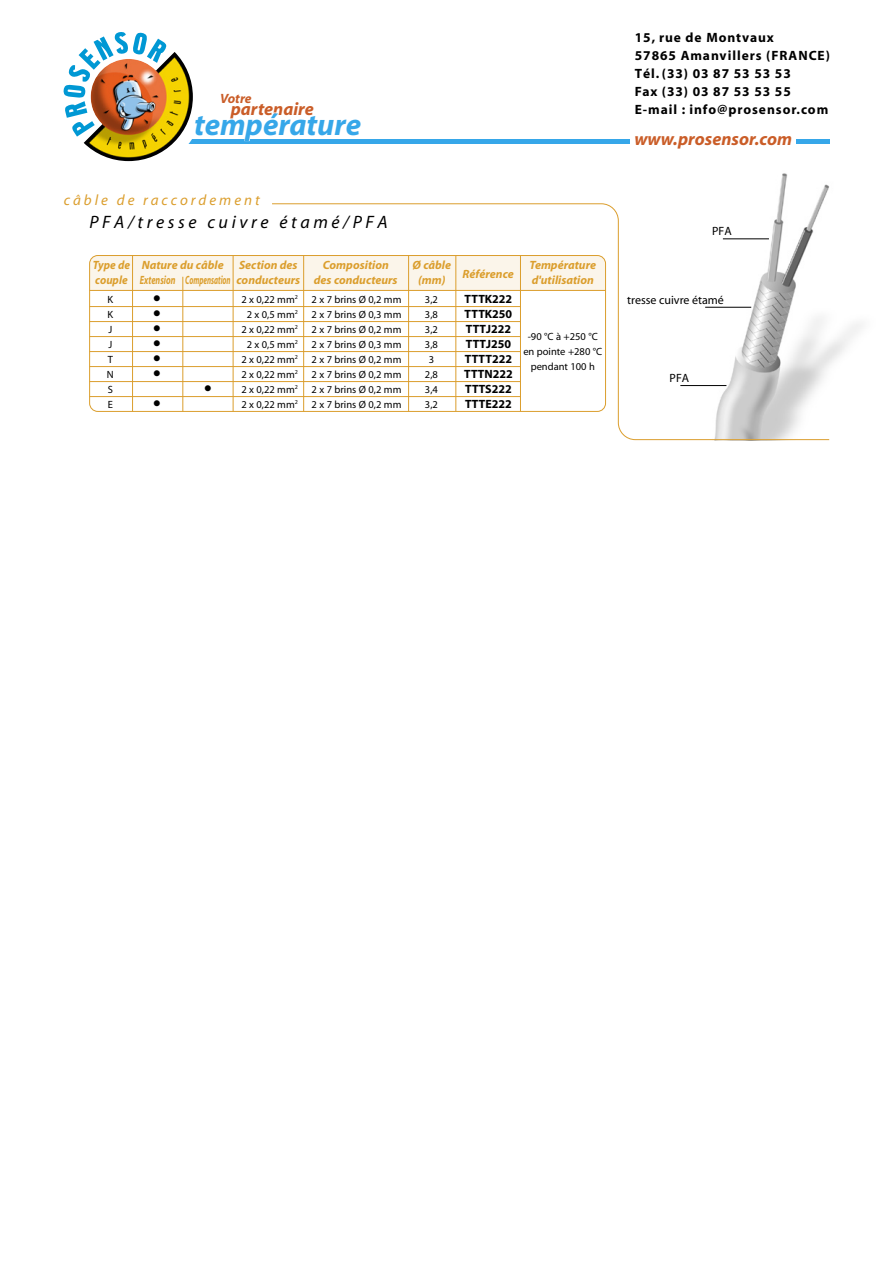
<style>
.page{position:relative;width:893px;height:1263px;background:#fff}
.page>*{position:absolute;margin:0;border:0;box-sizing:border-box;transform-origin:0 0}
.t1{font:italic 700 30.75px "Myriad";color:#36a7e9}
.t2{font:italic 700 18px "Myriad";color:#ca5d28}
.t3{font:italic 18px "Myriad";letter-spacing:.2em;color:#000}
.t4{font:16.5px "Symbol";color:#000}
.t5{font:italic 15px "Myriad";letter-spacing:.2em;color:#db9e2d}
.t6{font:700 13.5px/18px "Myriad";letter-spacing:.07em;color:#000}
.t7{font:italic 700 13.5px "Myriad";color:#ca5d28}
.t8{font:italic 700 12px/15px "Myriad";color:#db9e2d;text-align:center}
.t9{font:700 12px "Myriad";color:#000}
.t10{font:12px "Myriad";color:#000}
.t11{font:italic 700 12px "Myriad";color:#db9e2d;scale:.7 1}
.t12{font:italic 700 12px/15px "Myriad";color:#db9e2d;scale:.94 1}
.t13{font:10.5px/15px "Myriad";color:#000;text-align:center}
</style>
<div class="page">
<div style="left:139px;top:139px;width:690px;height:5px;background:#36a7e9"></div>
<svg style="left:52px;top:20px;width:153px;height:153px"></svg>
<img style="left:63px;top:33px;width:103px;height:104px">
<svg style="left:194px;top:112px;width:56px;height:29px"></svg>
<div style="left:631px;top:131px;width:165px;height:22px;background:#fff"></div>
<img style="left:778px;top:173px;width:84px;height:191px">
<svg style="left:271px;top:203px;width:559px;height:237px"></svg>
<svg style="left:89px;top:255px;width:517px;height:156px"></svg>
<hr style="left:90px;top:290px;width:515px;height:1px;background:#db9e2d">
<hr style="left:90px;top:306px;width:431px;height:1px;background:#db9e2d">
<hr style="left:90px;top:321px;width:431px;height:1px;background:#db9e2d">
<hr style="left:90px;top:336px;width:431px;height:1px;background:#db9e2d">
<hr style="left:90px;top:351px;width:431px;height:1px;background:#db9e2d">
<hr style="left:90px;top:366px;width:431px;height:1px;background:#db9e2d">
<hr style="left:90px;top:381px;width:431px;height:1px;background:#db9e2d">
<hr style="left:90px;top:396px;width:431px;height:1px;background:#db9e2d">
<hr style="left:455px;top:255px;width:1px;height:156px;background:#db9e2d">
<hr style="left:408px;top:255px;width:1px;height:156px;background:#db9e2d">
<hr style="left:303px;top:255px;width:1px;height:156px;background:#db9e2d">
<hr style="left:233px;top:255px;width:1px;height:156px;background:#db9e2d">
<hr style="left:182px;top:277px;width:1px;height:134px;background:#db9e2d">
<hr style="left:132px;top:255px;width:1px;height:156px;background:#db9e2d">
<hr style="left:520px;top:255px;width:1px;height:156px;background:#db9e2d">
<p class="t7" style="left:220px;top:92px;width:33px">Votre</p>
<h2 class="t2" style="left:231px;top:99px;width:84px">partenaire</h2>
<h1 class="t1" style="left:194px;top:108px;width:169px">température</h1>
<h3 class="t5" style="left:64px;top:192px;width:198px">câble de raccordement</h3>
<h2 class="t3" style="left:90px;top:213px;width:300px">PFA/tresse cuivre étamé/PFA</h2>
<p class="t8" style="left:412px;top:258px;width:40px">Ø câble (mm)</p>
<p class="t12" style="left:93px;top:258px;width:41px">Type de couple</p>
<p class="t8" style="left:314px;top:258px;width:85px">Composition des conducteurs</p>
<p class="t8" style="left:142px;top:258px;width:84px">Nature du câble</p>
<p class="t8" style="left:237px;top:258px;width:65px;text-align:left">Section des conducteurs</p>
<p class="t8" style="left:463px;top:267px;width:53px">Référence</p>
<p class="t11" style="left:140px;top:274px;width:131px">Extension Compensation</p>
<p class="t13" style="left:108px;top:292px;width:7px">K</p>
<h3 class="t4" style="left:153px;top:286px;width:9px">•</h3>
<p class="t13" style="left:241px;top:292px;width:58px">2 x 0,22 mm<sup>2</sup></p>
<p class="t13" style="left:312px;top:292px;width:91px">2 x 7 brins Ø 0,2 mm</p>
<p class="t13" style="left:425px;top:292px;width:14px">3,2</p>
<p class="t9" style="left:465px;top:292px;width:49px">TTTK222</p>
<p class="t13" style="left:108px;top:307px;width:7px">K</p>
<h3 class="t4" style="left:153px;top:301px;width:9px">•</h3>
<p class="t13" style="left:247px;top:307px;width:53px">2 x 0,5 mm<sup>2</sup></p>
<p class="t13" style="left:312px;top:307px;width:91px">2 x 7 brins Ø 0,3 mm</p>
<p class="t13" style="left:425px;top:307px;width:14px">3,8</p>
<p class="t9" style="left:465px;top:307px;width:49px">TTTK250</p>
<p class="t13" style="left:108px;top:322px;width:5px">J</p>
<h3 class="t4" style="left:153px;top:316px;width:9px">•</h3>
<p class="t13" style="left:241px;top:322px;width:58px">2 x 0,22 mm<sup>2</sup></p>
<p class="t13" style="left:312px;top:322px;width:91px">2 x 7 brins Ø 0,2 mm</p>
<p class="t13" style="left:425px;top:322px;width:14px">3,2</p>
<p class="t9" style="left:466px;top:322px;width:47px">TTTJ222</p>
<p class="t13" style="left:108px;top:337px;width:5px">J</p>
<h3 class="t4" style="left:153px;top:331px;width:9px">•</h3>
<p class="t13" style="left:247px;top:337px;width:53px">2 x 0,5 mm<sup>2</sup></p>
<p class="t13" style="left:312px;top:337px;width:91px">2 x 7 brins Ø 0,3 mm</p>
<p class="t13" style="left:425px;top:337px;width:14px">3,8</p>
<p class="t9" style="left:466px;top:337px;width:47px">TTTJ250</p>
<p class="t13" style="left:108px;top:352px;width:7px">T</p>
<h3 class="t4" style="left:153px;top:346px;width:9px">•</h3>
<p class="t13" style="left:241px;top:352px;width:58px">2 x 0,22 mm<sup>2</sup></p>
<p class="t13" style="left:312px;top:352px;width:91px">2 x 7 brins Ø 0,2 mm</p>
<p class="t13" style="left:429px;top:352px;width:7px">3</p>
<p class="t9" style="left:465px;top:352px;width:49px">TTTT222</p>
<p class="t13" style="left:107px;top:367px;width:8px">N</p>
<h3 class="t4" style="left:153px;top:361px;width:9px">•</h3>
<p class="t13" style="left:241px;top:367px;width:58px">2 x 0,22 mm<sup>2</sup></p>
<p class="t13" style="left:312px;top:367px;width:91px">2 x 7 brins Ø 0,2 mm</p>
<p class="t13" style="left:425px;top:367px;width:14px">2,8</p>
<p class="t9" style="left:464px;top:367px;width:50px">TTTN222</p>
<p class="t13" style="left:108px;top:382px;width:7px">S</p>
<h3 class="t4" style="left:204px;top:376px;width:9px">•</h3>
<p class="t13" style="left:241px;top:382px;width:58px">2 x 0,22 mm<sup>2</sup></p>
<p class="t13" style="left:312px;top:382px;width:91px">2 x 7 brins Ø 0,2 mm</p>
<p class="t13" style="left:425px;top:382px;width:14px">3,4</p>
<p class="t9" style="left:465px;top:382px;width:48px">TTTS222</p>
<p class="t13" style="left:108px;top:397px;width:7px">E</p>
<h3 class="t4" style="left:153px;top:391px;width:9px">•</h3>
<p class="t13" style="left:241px;top:397px;width:58px">2 x 0,22 mm<sup>2</sup></p>
<p class="t13" style="left:312px;top:397px;width:91px">2 x 7 brins Ø 0,2 mm</p>
<p class="t13" style="left:425px;top:397px;width:14px">3,2</p>
<p class="t9" style="left:465px;top:397px;width:48px">TTTE222</p>
<p class="t8" style="left:530px;top:258px;width:68px;text-align:left">Température d'utilisation</p>
<p class="t13" style="left:523px;top:329px;width:80px">-90 °C à +250 °C en pointe +280 °C pendant 100 h</p>
<p class="t6" style="left:635px;top:29px;width:197px">15, rue de Montvaux<br>57865 Amanvillers (FRANCE)<br>Tél. (33) 03 87 53 53 53<br>Fax (33) 03 87 53 53 55<br>E-mail : info@prosensor.com</p>
<h2 class="t2" style="left:634px;top:129px;width:159px">www.prosensor.com</h2>
<p class="t10" style="left:712px;top:225px;width:21px">PFA</p>
<p class="t10" style="left:627px;top:294px;width:98px">tresse cuivre étamé</p>
<p class="t10" style="left:670px;top:372px;width:21px">PFA</p>
</div>
